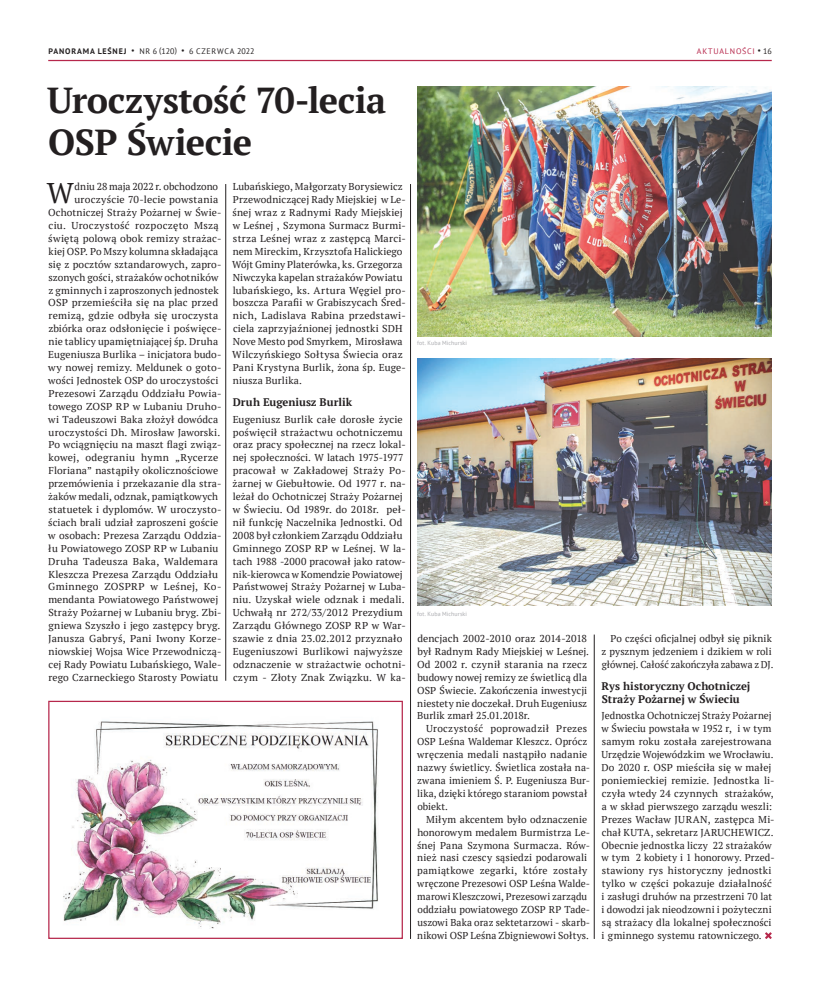
<style>
.page{position:relative;width:820px;height:993px;background:#fff}
.page>*{position:absolute;margin:0;border:0;box-sizing:border-box;transform-origin:0 0}
.t1{font:700 36px/42px "PT Serif";letter-spacing:-.015em;color:#231f20}
.główny_inicjał_wypus{font:28.4px "PT Serif";color:#231f20}
.śródtytuł{font:700 11px/13.2px "PT Serif";color:#231f20}
.główny_akapitowy_1_a{font:10px/12.9px "PT Serif";letter-spacing:.01em;color:#231f20}
.główny_inicjał_wypus-2{font:10px/12.9px "PT Serif";letter-spacing:.01em;color:#231f20}
.główny_akapitowy{font:10px/12.9px "PT Serif";letter-spacing:.01em;color:#231f20}
.główny_inicjał_wypus-3{font:10px "PT Serif";letter-spacing:.01em;color:#231f20;scale:1.04 1}
.t2{font:8px "PT Sans";letter-spacing:.085em;color:#231f20}
.dział___numeracja_st{font:8px "PT Sans";letter-spacing:.1em;color:#b6274b}
.podpis_foto{font:6px "PT Sans";letter-spacing:.02em;color:#a8a9ad}
.s1{font-weight:700}
.s2{color:#231f20}
</style>
<div class="page">
<hr style="left:48px;top:60px;width:723px;height:1px;background:#b6274b">
<svg style="left:765px;top:932px;width:6px;height:6px"></svg>
<img style="left:417px;top:87px;width:354px;height:249px">
<img style="left:417px;top:358px;width:354px;height:247px">
<img style="left:63px;top:721px;width:315px;height:208px">
<div style="left:48px;top:700px;width:355px;height:238px;border:1px solid #b6274b"></div>
<hr style="left:225px;top:184px;width:1px;height:496px;background:#231f20">
<hr style="left:410px;top:184px;width:1px;height:754px;background:#231f20">
<hr style="left:594px;top:634px;width:1px;height:304px;background:#231f20">
<p class="t2" style="left:49px;top:46px;width:207px"><span class="s1">PANORAMA LEŚNEJ</span> • NR 6 (120) • 6 CZERWCA 2022</p>
<p class="dział___numeracja_st" style="left:696px;top:46px;width:76px">AKTUALNOŚCI <span class="s2">• 16</span></p>
<p class="t1" style="left:47px;top:78px;width:340px">Uroczystość 70-lecia<br>OSP Świecie</p>
<p class="główny_inicjał_wypus" style="left:47px;top:174px;width:29px">W</p>
<p class="główny_inicjał_wypus-2" style="left:74px;top:180px;width:145px">dniu 28 maja 2022 r. obchodzono</p>
<p class="główny_inicjał_wypus-2" style="left:232px;top:180px;width:175px">Lubańskiego, Małgorzaty Borysiewicz Przewodniczącej Rady Miejskiej w Le&shy;śnej wraz z Radnymi Rady Miejskiej w Leśnej , Szymona Surmacz Burmi&shy;strza Leśnej wraz z zastępcą Marci&shy;nem Mireckim, Krzysztofa Halickiego Wójt Gminy Platerówka, ks. Grzegorza Niwczyka kapelan strażaków Powiatu lubańskiego, ks. Artura Węgiel pro&shy;boszcza Parafii w Grabiszycach Śred&shy;nich, Ladislava Rabina przedstawi&shy;ciela zaprzyjaźnionej jednostki SDH Nove Mesto pod Smyrkem, Mirosława Wilczyńskiego Sołtysa Świecia oraz Pani Krystyna Burlik, żona śp. Euge&shy;niusza Burlika.</p>
<p class="śródtytuł" style="left:233px;top:395px;width:121px">Druh Eugeniusz Burlik</p>
<p class="główny_akapitowy_1_a" style="left:232px;top:412px;width:175px">Eugeniusz Burlik całe dorosłe życie poświęcił strażactwu ochotniczemu oraz pracy społecznej na rzecz lokal&shy;nej społeczności. W latach 1975-1977 pracował w Zakładowej Straży Po&shy;żarnej w Giebułtowie. Od 1977 r. na&shy;leżał do Ochotniczej Straży Pożarnej w Świeciu. Od 1989r. do 2018r. peł&shy;nił funkcję Naczelnika Jednostki. Od 2008 był członkiem Zarządu Oddziału Gminnego ZOSP RP w Leśnej. W la&shy;tach 1988 -2000 pracował jako ratow&shy;nik-kierowca w Komendzie Powiatowej Państwowej Straży Pożarnej w Luba&shy;niu. Uzyskał wiele odznak i medali.<br>Uchwałą nr 272/33/2012 Prezydium Zarządu Głównego ZOSP RP w War&shy;szawie z dnia 23.02.2012 przyznało Eugeniuszowi Burlikowi najwyższe odznaczenie w strażactwie ochotni&shy;czym - Złoty Znak Związku. W ka-</p>
<p class="główny_inicjał_wypus-3" style="left:74px;top:193px;width:140px">uroczyście 70-lecie powstania</p>
<p class="główny_inicjał_wypus-2" style="left:48px;top:206px;width:174px">Ochotniczej Straży Pożarnej w Świe-</p>
<p class="główny_inicjał_wypus-3" style="left:49px;top:219px;width:165px">ciu. Uroczystość rozpoczęto Mszą</p>
<p class="główny_inicjał_wypus-3" style="left:48px;top:232px;width:168px">świętą polową obok remizy strażac-</p>
<p class="główny_inicjał_wypus-2" style="left:48px;top:244px;width:171px">kiej OSP. Po Mszy kolumna składająca</p>
<p class="główny_inicjał_wypus-2" style="left:49px;top:257px;width:174px">się z pocztów sztandarowych, zapro-</p>
<p class="główny_inicjał_wypus-2" style="left:49px;top:270px;width:171px">szonych gości, strażaków ochotników</p>
<p class="główny_inicjał_wypus-2" style="left:48px;top:283px;width:172px">z gminnych i zaproszonych jednostek</p>
<p class="główny_inicjał_wypus-3" style="left:48px;top:296px;width:165px">OSP przemieściła się na plac przed</p>
<p class="główny_inicjał_wypus-3" style="left:48px;top:309px;width:165px">remizą, gdzie odbyła się uroczysta</p>
<p class="główny_inicjał_wypus-2" style="left:48px;top:322px;width:174px">zbiórka oraz odsłonięcie i poświęce-</p>
<p class="główny_inicjał_wypus-2" style="left:48px;top:335px;width:171px">nie tablicy upamiętniającej śp. Druha</p>
<p class="główny_inicjał_wypus-2" style="left:48px;top:348px;width:174px">Eugeniusza Burlika – inicjatora budo-</p>
<p class="główny_inicjał_wypus-3" style="left:48px;top:361px;width:168px">wy nowej remizy. Meldunek o goto-</p>
<p class="główny_inicjał_wypus-2" style="left:48px;top:373px;width:171px">wości Jednostek OSP do uroczystości</p>
<p class="główny_inicjał_wypus-2" style="left:48px;top:386px;width:174px">Prezesowi Zarządu Oddziału Powia-</p>
<p class="główny_inicjał_wypus-3" style="left:48px;top:399px;width:168px">towego ZOSP RP w Lubaniu Druho-</p>
<p class="główny_inicjał_wypus-2" style="left:48px;top:412px;width:171px">wi Tadeuszowi Baka złożył dowódca</p>
<p class="główny_inicjał_wypus-2" style="left:48px;top:425px;width:173px">uroczystości Dh. Mirosław Jaworski.</p>
<p class="główny_inicjał_wypus-2" style="left:48px;top:438px;width:174px">Po wciągnięciu na maszt flagi związ-</p>
<p class="główny_inicjał_wypus-3" style="left:48px;top:451px;width:165px">kowej, odegraniu hymn „Rycerze</p>
<p class="główny_inicjał_wypus-2" style="left:48px;top:464px;width:171px">Floriana” nastąpiły okolicznościowe</p>
<p class="główny_inicjał_wypus-2" style="left:48px;top:477px;width:174px">przemówienia i przekazanie dla stra-</p>
<p class="główny_inicjał_wypus-2" style="left:48px;top:490px;width:171px">żaków medali, odznak, pamiątkowych</p>
<p class="główny_inicjał_wypus-2" style="left:49px;top:502px;width:174px">statuetek i dyplomów. W uroczysto-</p>
<p class="główny_inicjał_wypus-2" style="left:48px;top:515px;width:171px">ściach brali udział zaproszeni goście</p>
<p class="główny_inicjał_wypus-2" style="left:48px;top:528px;width:174px">w osobach: Prezesa Zarządu Oddzia-</p>
<p class="główny_inicjał_wypus-2" style="left:48px;top:541px;width:171px">łu Powiatowego ZOSP RP w Lubaniu</p>
<p class="główny_inicjał_wypus-3" style="left:48px;top:554px;width:165px">Druha Tadeusza Baka, Waldemara</p>
<p class="główny_inicjał_wypus-3" style="left:48px;top:567px;width:165px">Kleszcza Prezesa Zarządu Oddziału</p>
<p class="główny_inicjał_wypus-3" style="left:48px;top:580px;width:168px">Gminnego ZOSPRP w Leśnej, Ko-</p>
<p class="główny_inicjał_wypus-2" style="left:48px;top:593px;width:171px">mendanta Powiatowego Państwowej</p>
<p class="główny_inicjał_wypus-2" style="left:48px;top:606px;width:174px">Straży Pożarnej w Lubaniu bryg. Zbi-</p>
<p class="główny_inicjał_wypus-2" style="left:48px;top:618px;width:173px">gniewa Szyszło i jego zastępcy bryg.</p>
<p class="główny_inicjał_wypus-3" style="left:48px;top:631px;width:168px">Janusza Gabryś, Pani Iwony Korze-</p>
<p class="główny_inicjał_wypus-2" style="left:48px;top:644px;width:174px">niowskiej Wojsa Wice Przewodniczą-</p>
<p class="główny_inicjał_wypus-2" style="left:49px;top:657px;width:174px">cej Rady Powiatu Lubańskiego, Wale-</p>
<p class="główny_inicjał_wypus-2" style="left:48px;top:670px;width:171px">rego Czarneckiego Starosty Powiatu</p>
<p class="podpis_foto" style="left:417px;top:339px;width:51px">fot. Kuba Michurski</p>
<p class="podpis_foto" style="left:417px;top:610px;width:51px">fot. Kuba Michurski</p>
<p class="główny_akapitowy" style="left:601px;top:631px;width:173px;text-indent:9px">Po części oficjalnej odbył się piknik z pysznym jedzeniem i dzikiem w roli głównej. Całość zakończyła zabawa z DJ.</p>
<p class="śródtytuł" style="left:601px;top:678px;width:150px">Rys historyczny Ochotniczej<br>Straży Pożarnej w Świeciu</p>
<p class="główny_akapitowy_1_a" style="left:601px;top:709px;width:175px">Jednostka Ochotniczej Straży Pożarnej w Świeciu powstała w 1952 r, i w tym samym roku została zarejestrowana Urzędzie Wojewódzkim we Wrocławiu.<br>Do 2020 r. OSP mieściła się w małej poniemieckiej remizie. Jednostka li&shy;czyła wtedy 24 czynnych strażaków, a w skład pierwszego zarządu weszli:<br>Prezes Wacław JURAN, zastępca Mi&shy;chał KUTA, sekretarz JARUCHEWICZ.<br>Obecnie jednostka liczy 22 strażaków w tym 2 kobiety i 1 honorowy. Przed&shy;stawiony rys historyczny jednostki tylko w części pokazuje działalność i zasługi druhów na przestrzeni 70 lat i dowodzi jak nieodzowni i pożyteczni są strażacy dla lokalnej społeczności i gminnego systemu ratowniczego.</p>
<p class="główny_akapitowy_1_a" style="left:417px;top:631px;width:173px">dencjach 2002-2010 oraz 2014-2018 był Radnym Rady Miejskiej w Leśnej.<br>Od 2002 r. czynił starania na rzecz budowy nowej remizy ze świetlicą dla OSP Świecie. Zakończenia inwestycji niestety nie doczekał. Druh Eugeniusz Burlik zmarł 25.01.2018r.</p>
<p class="główny_akapitowy" style="left:417px;top:722px;width:174px;text-indent:9px">Uroczystość poprowadził Prezes<br>OSP Leśna Waldemar Kleszcz. Oprócz wręczenia medali nastąpiło nadanie nazwy świetlicy. Świetlica została na&shy;zwana imieniem Ś. P. Eugeniusza Bur&shy;lika, dzięki którego staraniom powstał obiekt.</p>
<p class="główny_akapitowy" style="left:417px;top:812px;width:174px;text-align:center">Miłym akcentem było odznaczenie honorowym medalem Burmistrza Le&shy;śnej Pana Szymona Surmacza. Rów&shy;nież nasi czescy sąsiedzi podarowali pamiątkowe zegarki, które zostały wręczone Prezesowi OSP Leśna Walde&shy;marowi Kleszczowi, Prezesowi zarządu oddziału powiatowego ZOSP RP Tade&shy;uszowi Baka oraz sektetarzowi - skarb&shy;nikowi OSP Leśna Zbigniewowi Sołtys.</p>
</div>
